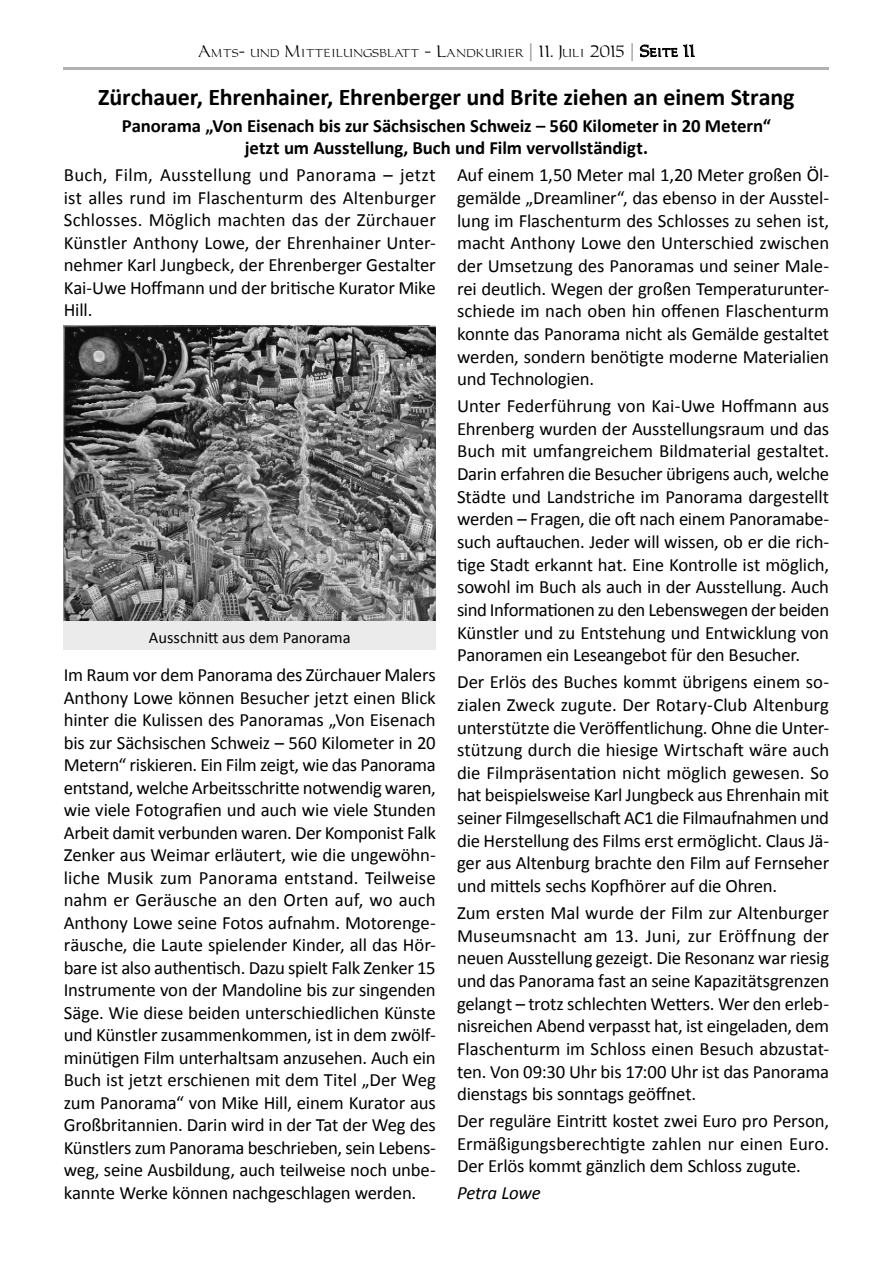
<style>
.page{position:relative;width:893px;height:1263px;background:#fff}
.page>*{position:absolute;margin:0;border:0;box-sizing:border-box;transform-origin:0 0}
.t1{font:700 24px "Calibri";letter-spacing:-.005em;color:#000}
.t2{font:18.75px/22.6px "Calibri";letter-spacing:-.01em;color:#000;text-align:justify}
.t3{font:700 18.75px/22.5px "Calibri";letter-spacing:-.005em;color:#000;text-align:center}
.t4{font:italic 18.75px "Calibri";letter-spacing:-.01em;color:#000}
.t5{font:16.5px "Calibri";color:#000}
.t6{font:15px "Carleton";color:#000}
.s1{font-size:18px;color:#9c9d9f}
</style>
<div class="page">
<hr style="left:63px;top:67px;width:766px;height:2px;background:#b1b2b4">
<svg style="left:640px;top:44px;width:55px;height:14px"></svg>
<img style="left:64px;top:325px;width:372px;height:297px">
<div style="left:64px;top:622px;width:372px;height:28px;background:#ebebec"></div>
<p class="t6" style="left:198px;top:42px;width:498px">Amts- und Mitteilungsblatt – Landkurier <span class="s1">|</span> 11. Juli 2015 <span class="s1">|</span> Seite 11</p>
<p class="t1" style="left:98px;top:82px;width:698px">Zürchauer, Ehrenhainer, Ehrenberger und Brite ziehen an einem Strang</p>
<p class="t3" style="left:122px;top:114px;width:650px">Panorama „Von Eisenach bis zur Sächsischen Schweiz – 560 Kilometer in 20 Metern“ jetzt um Ausstellung, Buch und Film vervollständigt.</p>
<p class="t2" style="left:64px;top:164px;width:374px">Buch, Film, Ausstellung und Panorama – jetzt ist alles rund im Flaschenturm des Altenburger Schlosses. Möglich machten das der Zürchauer Künstler Anthony Lowe, der Ehrenhainer Unter&shy;nehmer Karl Jungbeck, der Ehrenberger Gestalter Kai-Uwe Hoffmann und der britische Kurator Mike Hill.</p>
<p class="t5" style="left:149px;top:627px;width:203px">Ausschnitt aus dem Panorama</p>
<p class="t2" style="left:64px;top:664px;width:374px">Im Raum vor dem Panorama des Zürchauer Malers Anthony Lowe können Besucher jetzt einen Blick hinter die Kulissen des Panoramas „Von Eisenach bis zur Sächsischen Schweiz – 560 Kilometer in 20<br>Metern“ riskieren. Ein Film zeigt, wie das Panorama entstand, welche Arbeitsschritte notwendig waren, wie viele Fotografien und auch wie viele Stunden Arbeit damit verbunden waren. Der Komponist Falk Zenker aus Weimar erläutert, wie die ungewöhn&shy;liche Musik zum Panorama entstand. Teilweise nahm er Geräusche an den Orten auf, wo auch Anthony Lowe seine Fotos aufnahm. Motorenge&shy;räusche, die Laute spielender Kinder, all das Hör&shy;bare ist also authentisch. Dazu spielt Falk Zenker 15<br>Instrumente von der Mandoline bis zur singenden Säge. Wie diese beiden unterschiedlichen Künste und Künstler zusammenkommen, ist in dem zwölf&shy;minütigen Film unterhaltsam anzusehen. Auch ein Buch ist jetzt erschienen mit dem Titel „Der Weg zum Panorama“ von Mike Hill, einem Kurator aus Großbritannien. Darin wird in der Tat der Weg des Künstlers zum Panorama beschrieben, sein Lebens&shy;weg, seine Ausbildung, auch teilweise noch unbe&shy;kannte Werke können nachgeschlagen werden.</p>
<p class="t2" style="left:457px;top:164px;width:374px">Auf einem 1,50 Meter mal 1,20 Meter großen Öl&shy;gemälde „Dreamliner“, das ebenso in der Ausstel&shy;lung im Flaschenturm des Schlosses zu sehen ist, macht Anthony Lowe den Unterschied zwischen der Umsetzung des Panoramas und seiner Male&shy;rei deutlich. Wegen der großen Temperaturunter&shy;schiede im nach oben hin offenen Flaschenturm konnte das Panorama nicht als Gemälde gestaltet werden, sondern benötigte moderne Materialien und Technologien.</p>
<p class="t2" style="left:457px;top:395px;width:374px">Unter Federführung von Kai-Uwe Hoffmann aus Ehrenberg wurden der Ausstellungsraum und das Buch mit umfangreichem Bildmaterial gestaltet.<br>Darin erfahren die Besucher übrigens auch, welche Städte und Landstriche im Panorama dargestellt werden – Fragen, die oft nach einem Panoramabe&shy;such auftauchen. Jeder will wissen, ob er die rich&shy;tige Stadt erkannt hat. Eine Kontrolle ist möglich, sowohl im Buch als auch in der Ausstellung. Auch sind Informationen zu den Lebenswegen der beiden Künstler und zu Entstehung und Entwicklung von Panoramen ein Leseangebot für den Besucher.</p>
<p class="t2" style="left:457px;top:671px;width:374px">Der Erlös des Buches kommt übrigens einem so&shy;zialen Zweck zugute. Der Rotary-Club Altenburg unterstützte die Veröffentlichung. Ohne die Unter&shy;stützung durch die hiesige Wirtschaft wäre auch die Filmpräsentation nicht möglich gewesen. So hat beispielsweise Karl Jungbeck aus Ehrenhain mit seiner Filmgesellschaft AC1 die Filmaufnahmen und die Herstellung des Films erst ermöglicht. Claus Jä&shy;ger aus Altenburg brachte den Film auf Fernseher und mittels sechs Kopfhörer auf die Ohren.</p>
<p class="t2" style="left:457px;top:901px;width:374px">Zum ersten Mal wurde der Film zur Altenburger Museumsnacht am 13. Juni, zur Eröffnung der neuen Ausstellung gezeigt. Die Resonanz war riesig und das Panorama fast an seine Kapazitätsgrenzen gelangt – trotz schlechten Wetters. Wer den erleb&shy;nisreichen Abend verpasst hat, ist eingeladen, dem Flaschenturm im Schloss einen Besuch abzustat&shy;ten. Von 09:30 Uhr bis 17:00 Uhr ist das Panorama dienstags bis sonntags geöffnet.</p>
<p class="t2" style="left:457px;top:1109px;width:374px">Der reguläre Eintritt kostet zwei Euro pro Person, Ermäßigungsberechtigte zahlen nur einen Euro.<br>Der Erlös kommt gänzlich dem Schloss zugute.</p>
<p class="t4" style="left:457px;top:1180px;width:85px">Petra Lowe</p>
</div>
